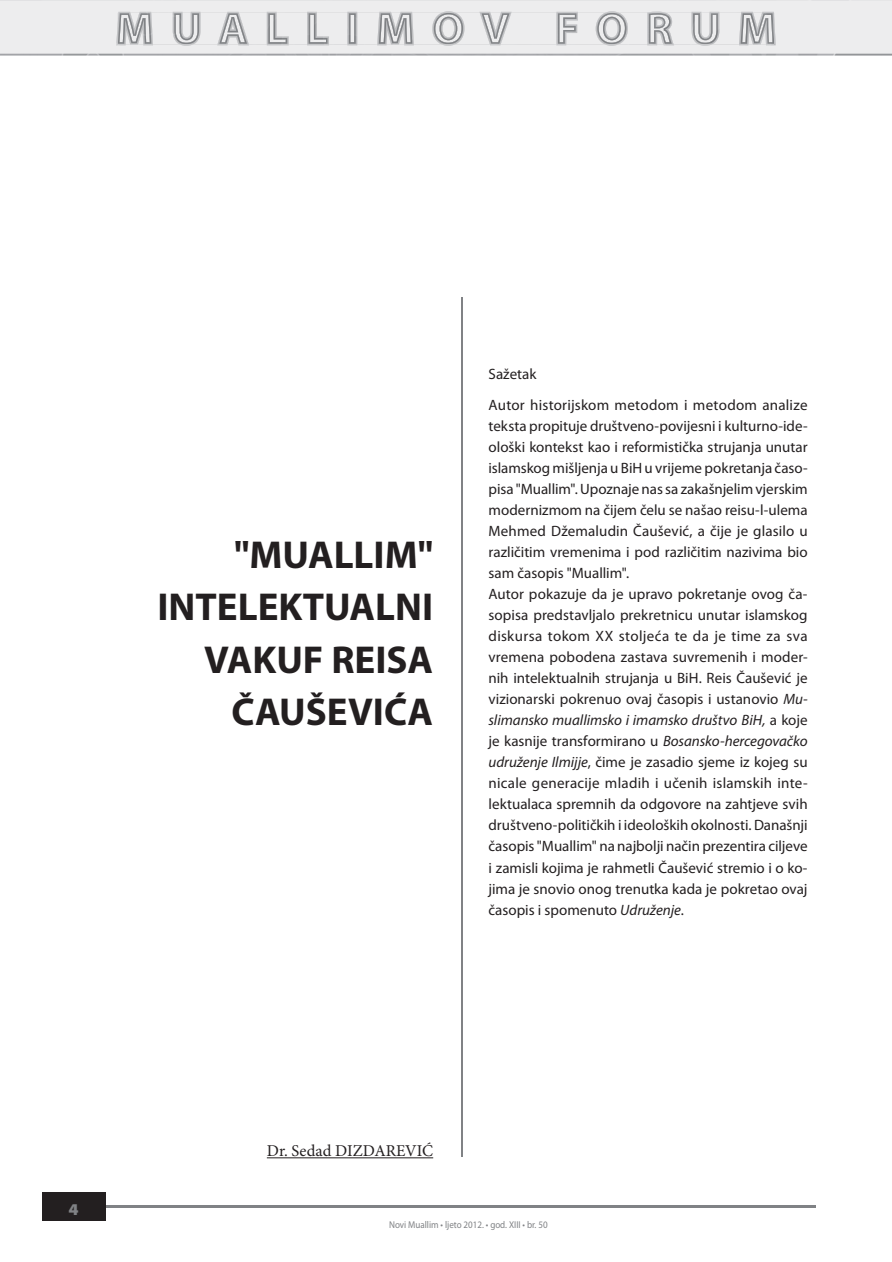
<style>
.page{position:relative;width:892px;height:1262px;background:#fff}
.page>*{position:absolute;margin:0;border:0;box-sizing:border-box;transform-origin:0 0}
.t1{font:700 39px/52.5px "Myriad Pro";color:#231f20;text-align:right}
.t2{font:16.5px "Minion Pro";color:#231f20}
.t3{font:900 semi-expanded 16.5px "Myriad Pro";color:#808285}
.t4{font:15px/21px "Myriad Pro";color:#231f20}
.t5{font:9.9px "Myriad Pro";color:#808285;scale:.91 1}
.s1{font-style:italic}
</style>
<div class="page">
<hr style="left:105px;top:1204px;width:711px;height:2px;background:#808285">
<div style="left:42px;top:1191px;width:63px;height:29px;background:#231f20"></div>
<hr style="left:267px;top:1157px;width:166px;height:1px;background:#231f20">
<hr style="left:461px;top:297px;width:2px;height:859px;background:#808285">
<img style="left:0;top:53px;width:891px;height:3px">
<img style="left:116px;top:11px;width:659px;height:35px">
<img style="left:118px;top:13px;width:361px;height:31px">
<img style="left:479px;top:13px;width:294px;height:31px">
<h1 class="t1" style="left:157px;top:527px;width:277px">"MUALLIM"<br>INTELEKTUALNI<br>VAKUF REISA<br>ČAUŠEVIĆA</h1>
<p class="t4" style="left:488px;top:357px;width:320px;line-height:31.5px">Sažetak<br>Autor historijskom metodom i metodom analize</p>
<p class="t4" style="left:488px;top:415px;width:320px">teksta propituje društveno-povijesni i kulturno-ide&shy;ološki kontekst kao i reformistička strujanja unutar islamskog mišljenja u BiH u vrijeme pokretanja časo&shy;pisa "Muallim". Upoznaje nas sa zakašnjelim vjerskim modernizmom na čijem čelu se našao reisu-l-ulema Mehmed Džemaludin Čaušević, a čije je glasilo u različitim vremenima i pod različitim nazivima bio sam časopis "Muallim".<br>Autor pokazuje da je upravo pokretanje ovog ča&shy;sopisa predstavljalo prekretnicu unutar islamskog diskursa tokom XX stoljeća te da je time za sva vremena pobodena zastava suvremenih i moder&shy;nih intelektualnih strujanja u BiH. Reis Čaušević je vizionarski pokrenuo ovaj časopis i ustanovio <span class="s1">Mu&shy;slimansko muallimsko i imamsko društvo BiH,</span> a koje je kasnije transformirano u <span class="s1">Bosansko-hercegovačko udruženje Ilmijje</span>, čime je zasadio sjeme iz kojeg su nicale generacije mladih i učenih islamskih inte&shy;lektualaca spremnih da odgovore na zahtjeve svih društveno-političkih i ideoloških okolnosti. Današnji časopis "Muallim" na najbolji način prezentira ciljeve i zamisli kojima je rahmetli Čaušević stremio i o ko&shy;jima je snovio onog trenutka kada je pokretao ovaj časopis i spomenuto <span class="s1">Udruženje</span>.</p>
<p class="t3" style="left:68px;top:1199px;width:12px">4</p>
<p class="t2" style="left:267px;top:1139px;width:168px">Dr. Sedad DIZDAREVIĆ</p>
<p class="t5" style="left:389px;top:1217px;width:176px">Novi Muallim • ljeto 2012. • god. XIII • br. 50</p>
</div>
